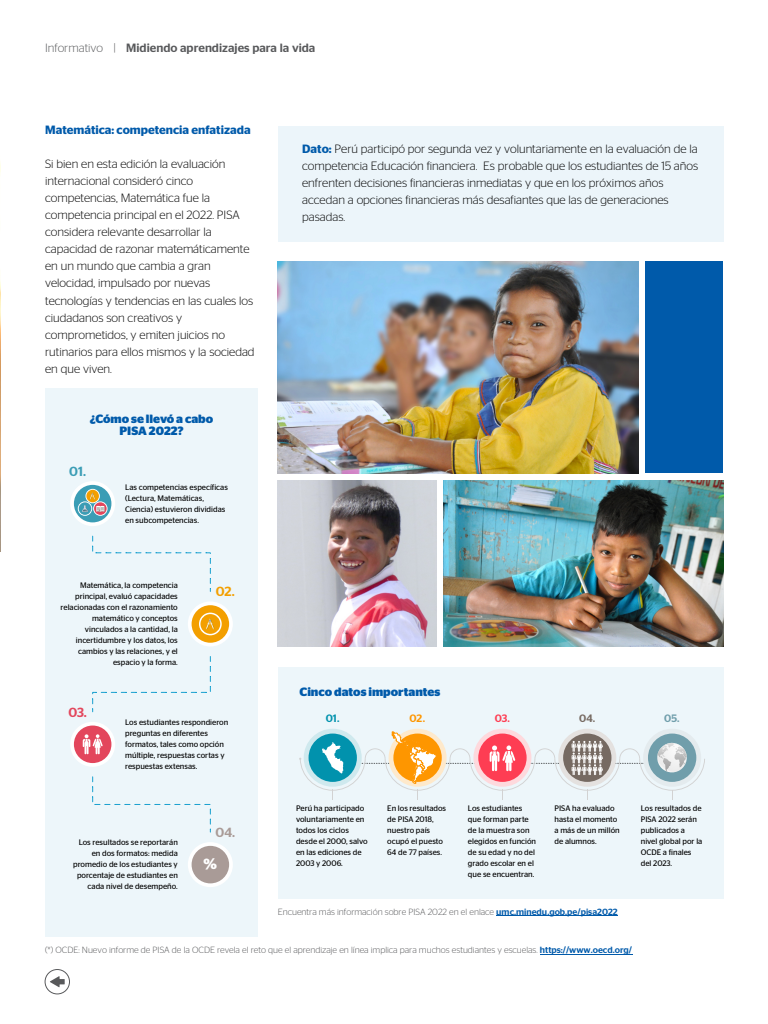
<style>
.page{position:relative;width:768px;height:1024px;background:#fff}
.page>*{position:absolute;margin:0;border:0;box-sizing:border-box;transform-origin:0 0}
.t1{font:700 14.8px "Stag Sans";color:#fff}
.t2{font:500 13.3px "Stag Sans";color:#3b9db5}
.t3{font:500 13.3px "Stag Sans";color:#f39f00}
.t4{font:500 13.3px "Stag Sans";color:#e3465c}
.t5{font:500 13.3px "Stag Sans";color:#a99b97}
.t6{font:300 12px/17px "Stag Sans";color:#000}
.t7{font:700 12px/11.8px "Stag Sans";color:#005aaa;text-align:center}
.t8{font:500 12px "Stag Sans";color:#58595b}
.t9{font:600 12px "Stag Sans";color:#005aaa}
.t10{font:500 10.8px "Stag Sans";color:#0192ad}
.t11{font:500 10.8px "Stag Sans";color:#fe9600}
.t12{font:500 10.8px "Stag Sans";color:#fe3d53}
.t13{font:500 10.8px "Stag Sans";color:#766a62}
.t14{font:500 10.8px "Stag Sans";color:#709eab}
.t15{font:300 9px "Stag Sans";color:#58595b}
.t16{font:8px/11px "Stag Sans";color:#000}
.s1{font-weight:300}
.s2{font-weight:600;color:#005aaa}
.s3{font-weight:500;color:#005aaa}
</style>
<div class="page">
<img style="left:0;top:162px;width:1px;height:389px">
<div style="left:45px;top:969px;width:25px;height:25px;border:1px solid #58595b;border-radius:50%"></div>
<svg style="left:50px;top:976px;width:15px;height:11px"></svg>
<div style="left:278px;top:126px;width:445px;height:116px;background:#ecf5fa"></div>
<hr style="left:540px;top:954px;width:92px;height:1px;background:#005aaa">
<hr style="left:496px;top:915px;width:122px;height:1px;background:#005aaa">
<div style="left:278px;top:667px;width:445px;height:231px;background:#edf6fa"></div>
<div style="left:45px;top:388px;width:213px;height:548px;background:#edf6fa"></div>
<svg style="left:299px;top:731px;width:406px;height:69px"></svg>
<div style="left:646px;top:262px;width:77px;height:211px;background:#005aaa"></div>
<img style="left:443px;top:480px;width:280px;height:167px">
<img style="left:278px;top:262px;width:361px;height:211px">
<img style="left:278px;top:480px;width:158px;height:167px">
<svg style="left:70px;top:481px;width:45px;height:45px"></svg>
<div style="left:74px;top:485px;width:37px;height:37px;background:#3b9db5;border-radius:50%"></div>
<svg style="left:85px;top:489px;width:15px;height:14px"></svg>
<svg style="left:86px;top:490px;width:13px;height:12px"></svg>
<svg style="left:93px;top:501px;width:15px;height:15px"></svg>
<svg style="left:94px;top:502px;width:13px;height:13px"></svg>
<svg style="left:78px;top:501px;width:14px;height:15px"></svg>
<svg style="left:79px;top:502px;width:12px;height:13px"></svg>
<svg style="left:82px;top:493px;width:23px;height:19px"></svg>
<div style="left:188px;top:601px;width:45px;height:45px;background:#fff;border-radius:50%"></div>
<div style="left:192px;top:605px;width:37px;height:38px;background:#f39f00;border-radius:50%"></div>
<svg style="left:199px;top:613px;width:23px;height:22px"></svg>
<div style="left:200px;top:614px;width:20px;height:20px;background:#f39f00;border-radius:50%"></div>
<svg style="left:206px;top:618px;width:8px;height:12px"></svg>
<div style="left:70px;top:722px;width:45px;height:45px;background:#fff;border-radius:50%"></div>
<div style="left:74px;top:725px;width:37px;height:38px;background:#e3465c;border-radius:50%"></div>
<svg style="left:83px;top:734px;width:20px;height:20px"></svg>
<div style="left:188px;top:842px;width:45px;height:45px;background:#fff;border-radius:50%"></div>
<div style="left:192px;top:846px;width:37px;height:37px;background:#a99b97;border-radius:50%"></div>
<svg style="left:92px;top:535px;width:119px;height:57px"></svg>
<svg style="left:92px;top:776px;width:119px;height:57px"></svg>
<svg style="left:92px;top:656px;width:119px;height:57px"></svg>
<h3 class="t8" style="left:45px;top:42px;width:272px"><span class="s1">Informativo |</span> Midiendo aprendizajes para la vida</h3>
<h3 class="t9" style="left:45px;top:125px;width:207px">Matemática: competencia enfatizada</h3>
<p class="t6" style="left:45px;top:156px;width:211px">Si bien en esta edición la evaluación internacional consideró cinco competencias, Matemática fue la competencia principal en el 2022. PISA considera relevante desarrollar la capacidad de razonar matemáticamente en un mundo que cambia a gran velocidad, impulsado por nuevas tecnologías y tendencias en las cuales los ciudadanos son creativos y comprometidos, y emiten juicios no rutinarios para ellos mismos y la sociedad en que viven.</p>
<h3 class="t7" style="left:90px;top:414px;width:125px">¿Cómo se llevó a cabo<br>PISA 2022?</h3>
<h2 class="t2" style="left:69px;top:465px;width:18px">01.</h2>
<p class="t16" style="left:125px;top:482px;width:104px">Las competencias específicas (Lectura, Matemáticas,<br>Ciencia) estuvieron divididas en subcompetencias.</p>
<p class="t16" style="left:61px;top:580px;width:119px;text-align:right">Matemática, la competencia principal, evaluó capacidades relacionadas con el razonamiento matemático y conceptos vinculados a la cantidad, la incertidumbre y los datos, los cambios y las relaciones, y el espacio y la forma.</p>
<h2 class="t4" style="left:68px;top:706px;width:20px">03.</h2>
<h2 class="t3" style="left:216px;top:586px;width:21px">02.</h2>
<p class="t16" style="left:125px;top:717px;width:105px">Los estudiantes respondieron preguntas en diferentes formatos, tales como opción múltiple, respuestas cortas y respuestas extensas.</p>
<p class="t16" style="left:73px;top:837px;width:106px;text-align:right">Los resultados se reportarán en dos formatos: medida promedio de los estudiantes y porcentaje de estudiantes en cada nivel de desempeño.</p>
<h2 class="t5" style="left:216px;top:826px;width:21px">04.</h2>
<h1 class="t1" style="left:204px;top:857px;width:15px">%</h1>
<p class="t6" style="left:302px;top:141px;width:397px"><span class="s2">Dato:</span> Perú participó por segunda vez y voluntariamente en la evaluación de la competencia Educación financiera. Es probable que los estudiantes de 15 años enfrenten decisiones financieras inmediatas y que en los próximos años accedan a opciones financieras más desafiantes que las de generaciones pasadas.</p>
<h3 class="t7" style="left:299px;top:687px;width:142px">Cinco datos importantes</h3>
<h3 class="t10" style="left:326px;top:713px;width:15px">01.</h3>
<h3 class="t11" style="left:410px;top:713px;width:17px">02.</h3>
<h3 class="t12" style="left:495px;top:713px;width:17px">03.</h3>
<h3 class="t13" style="left:579px;top:713px;width:17px">04.</h3>
<h3 class="t14" style="left:664px;top:713px;width:17px">05.</h3>
<p class="t16" style="left:554px;top:803px;width:67px">PISA ha evaluado hasta el momento a más de un millón de alumnos.</p>
<p class="t16" style="left:296px;top:803px;width:73px">Perú ha participado voluntariamente en todos los ciclos desde el 2000, salvo en las ediciones de<br>2003 y 2006.</p>
<p class="t16" style="left:468px;top:803px;width:70px">Los estudiantes que forman parte de la muestra son elegidos en función de su edad y no del grado escolar en el que se encuentran.</p>
<p class="t16" style="left:641px;top:803px;width:63px">Los resultados de<br>PISA 2022 serán publicados a nivel global por la<br>OCDE a finales del 2023.</p>
<p class="t16" style="left:387px;top:803px;width:60px">En los resultados de PISA 2018, nuestro país ocupó el puesto<br>64 de 77 países.</p>
<p class="t15" style="left:278px;top:907px;width:341px">Encuentra más información sobre PISA 2022 en el enlace <span class="s3">umc.minedu.gob.pe/pisa2022</span></p>
<p class="t15" style="left:45px;top:946px;width:588px">(*) OCDE: Nuevo informe de PISA de la OCDE revela el reto que el aprendizaje en línea implica para muchos estudiantes y escuelas. <span class="s3">https://www.oecd.org/</span></p>
</div>
